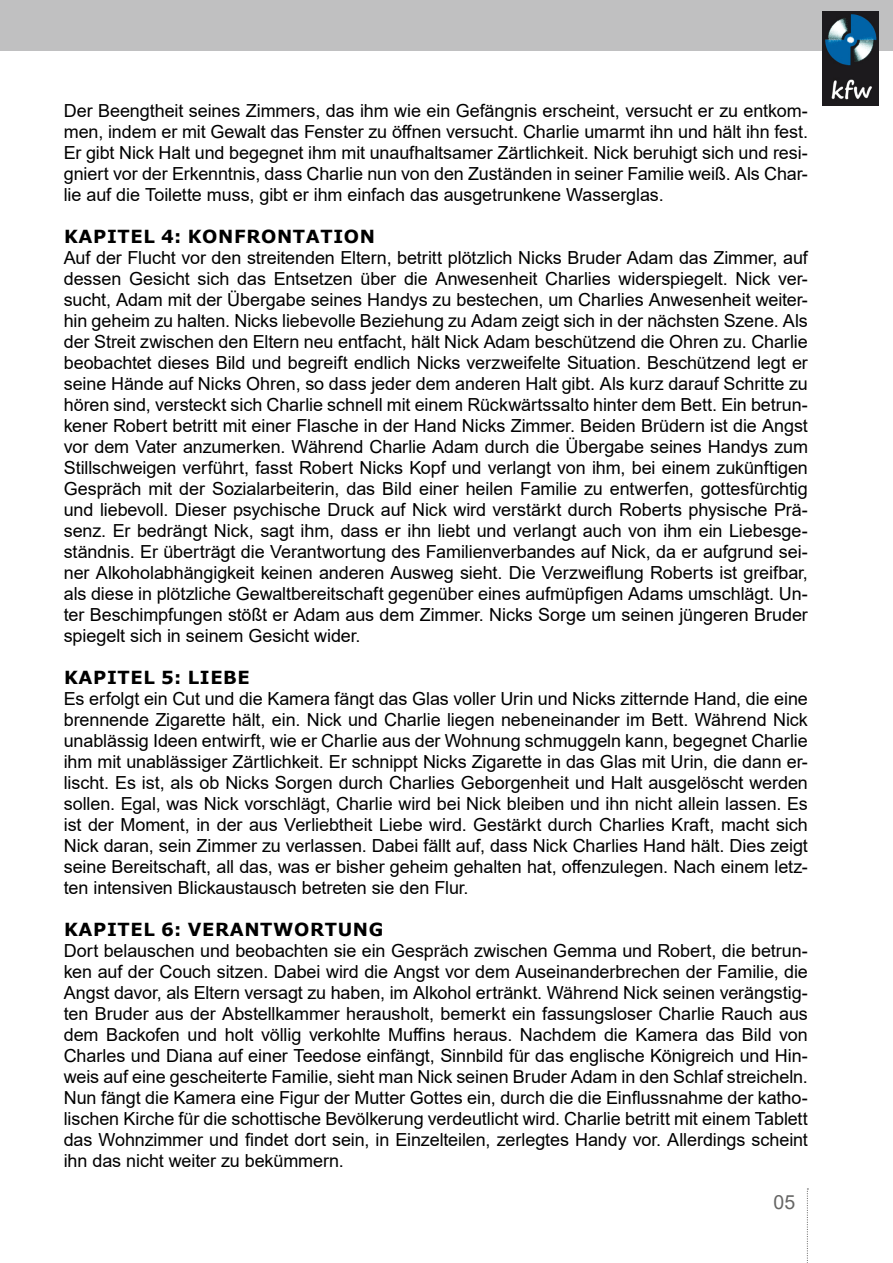
<style>
.page{position:relative;width:893px;height:1263px;background:#fff}
.page>*{position:absolute;margin:0;border:0;box-sizing:border-box;transform-origin:0 0}
.t1{font:19.5px "Arial";color:#656564}
.Standard_Arial_12_14{font:18px/21px "Arial";letter-spacing:-.005em;color:#000;text-align:justify}
.H3_Verdana_12_14{font:700 18px "Verdana";letter-spacing:.035em;color:#000}
</style>
<div class="page">
<div style="left:0;top:0;width:893px;height:51px;background:#c0c0c1"></div>
<svg style="left:807px;top:1188px;width:1px;height:75px"></svg>
<img style="left:822px;top:11px;width:57px;height:94px">
<p class="Standard_Arial_12_14" style="left:64px;top:100px;width:746px">Der Beengtheit seines Zimmers, das ihm wie ein Gefängnis erscheint, versucht er zu entkom&shy;men, indem er mit Gewalt das Fenster zu öffnen versucht. Charlie umarmt ihn und hält ihn fest.<br>Er gibt Nick Halt und begegnet ihm mit unaufhaltsamer Zärtlichkeit. Nick beruhigt sich und resi&shy;gniert vor der Erkenntnis, dass Charlie nun von den Zuständen in seiner Familie weiß. Als Char&shy;lie auf die Toilette muss, gibt er ihm einfach das ausgetrunkene Wasserglas.</p>
<p class="H3_Verdana_12_14" style="left:64px;top:224px;width:312px">KAPITEL 4: KONFRONTATION</p>
<p class="Standard_Arial_12_14" style="left:64px;top:247px;width:746px">Auf der Flucht vor den streitenden Eltern, betritt plötzlich Nicks Bruder Adam das Zimmer, auf dessen Gesicht sich das Entsetzen über die Anwesenheit Charlies widerspiegelt. Nick ver&shy;sucht, Adam mit der Übergabe seines Handys zu bestechen, um Charlies Anwesenheit weiter&shy;hin geheim zu halten. Nicks liebevolle Beziehung zu Adam zeigt sich in der nächsten Szene. Als der Streit zwischen den Eltern neu entfacht, hält Nick Adam beschützend die Ohren zu. Charlie beobachtet dieses Bild und begreift endlich Nicks verzweifelte Situation. Beschützend legt er seine Hände auf Nicks Ohren, so dass jeder dem anderen Halt gibt. Als kurz darauf Schritte zu hören sind, versteckt sich Charlie schnell mit einem Rückwärtssalto hinter dem Bett. Ein betrun&shy;kener Robert betritt mit einer Flasche in der Hand Nicks Zimmer. Beiden Brüdern ist die Angst vor dem Vater anzumerken. Während Charlie Adam durch die Übergabe seines Handys zum Stillschweigen verführt, fasst Robert Nicks Kopf und verlangt von ihm, bei einem zukünftigen Gespräch mit der Sozialarbeiterin, das Bild einer heilen Familie zu entwerfen, gottesfürchtig und liebevoll. Dieser psychische Druck auf Nick wird verstärkt durch Roberts physische Prä&shy;senz. Er bedrängt Nick, sagt ihm, dass er ihn liebt und verlangt auch von ihm ein Liebesge&shy;ständnis. Er überträgt die Verantwortung des Familienverbandes auf Nick, da er aufgrund sei&shy;ner Alkoholabhängigkeit keinen anderen Ausweg sieht. Die Verzweiflung Roberts ist greifbar, als diese in plötzliche Gewaltbereitschaft gegenüber eines aufmüpfigen Adams umschlägt. Un&shy;ter Beschimpfungen stößt er Adam aus dem Zimmer. Nicks Sorge um seinen jüngeren Bruder spiegelt sich in seinem Gesicht wider.</p>
<p class="H3_Verdana_12_14" style="left:64px;top:665px;width:187px">KAPITEL 5: LIEBE</p>
<p class="Standard_Arial_12_14" style="left:64px;top:688px;width:746px">Es erfolgt ein Cut und die Kamera fängt das Glas voller Urin und Nicks zitternde Hand, die eine brennende Zigarette hält, ein. Nick und Charlie liegen nebeneinander im Bett. Während Nick unablässig Ideen entwirft, wie er Charlie aus der Wohnung schmuggeln kann, begegnet Charlie ihm mit unablässiger Zärtlichkeit. Er schnippt Nicks Zigarette in das Glas mit Urin, die dann er&shy;lischt. Es ist, als ob Nicks Sorgen durch Charlies Geborgenheit und Halt ausgelöscht werden sollen. Egal, was Nick vorschlägt, Charlie wird bei Nick bleiben und ihn nicht allein lassen. Es ist der Moment, in der aus Verliebtheit Liebe wird. Gestärkt durch Charlies Kraft, macht sich Nick daran, sein Zimmer zu verlassen. Dabei fällt auf, dass Nick Charlies Hand hält. Dies zeigt seine Bereitschaft, all das, was er bisher geheim gehalten hat, offenzulegen. Nach einem letz&shy;ten intensiven Blickaustausch betreten sie den Flur.</p>
<p class="H3_Verdana_12_14" style="left:64px;top:917px;width:321px">KAPITEL 6: VERANTWORTUNG</p>
<p class="Standard_Arial_12_14" style="left:64px;top:940px;width:746px">Dort belauschen und beobachten sie ein Gespräch zwischen Gemma und Robert, die betrun&shy;ken auf der Couch sitzen. Dabei wird die Angst vor dem Auseinanderbrechen der Familie, die Angst davor, als Eltern versagt zu haben, im Alkohol ertränkt. Während Nick seinen verängstig&shy;ten Bruder aus der Abstellkammer herausholt, bemerkt ein fassungsloser Charlie Rauch aus dem Backofen und holt völlig verkohlte Muffins heraus. Nachdem die Kamera das Bild von Charles und Diana auf einer Teedose einfängt, Sinnbild für das englische Königreich und Hin&shy;weis auf eine gescheiterte Familie, sieht man Nick seinen Bruder Adam in den Schlaf streicheln.<br>Nun fängt die Kamera eine Figur der Mutter Gottes ein, durch die die Einflussnahme der katho&shy;lischen Kirche für die schottische Bevölkerung verdeutlicht wird. Charlie betritt mit einem Tablett das Wohnzimmer und findet dort sein, in Einzelteilen, zerlegtes Handy vor. Allerdings scheint ihn das nicht weiter zu bekümmern.</p>
<p class="t1" style="left:774px;top:1189px;width:23px">05</p>
</div>
